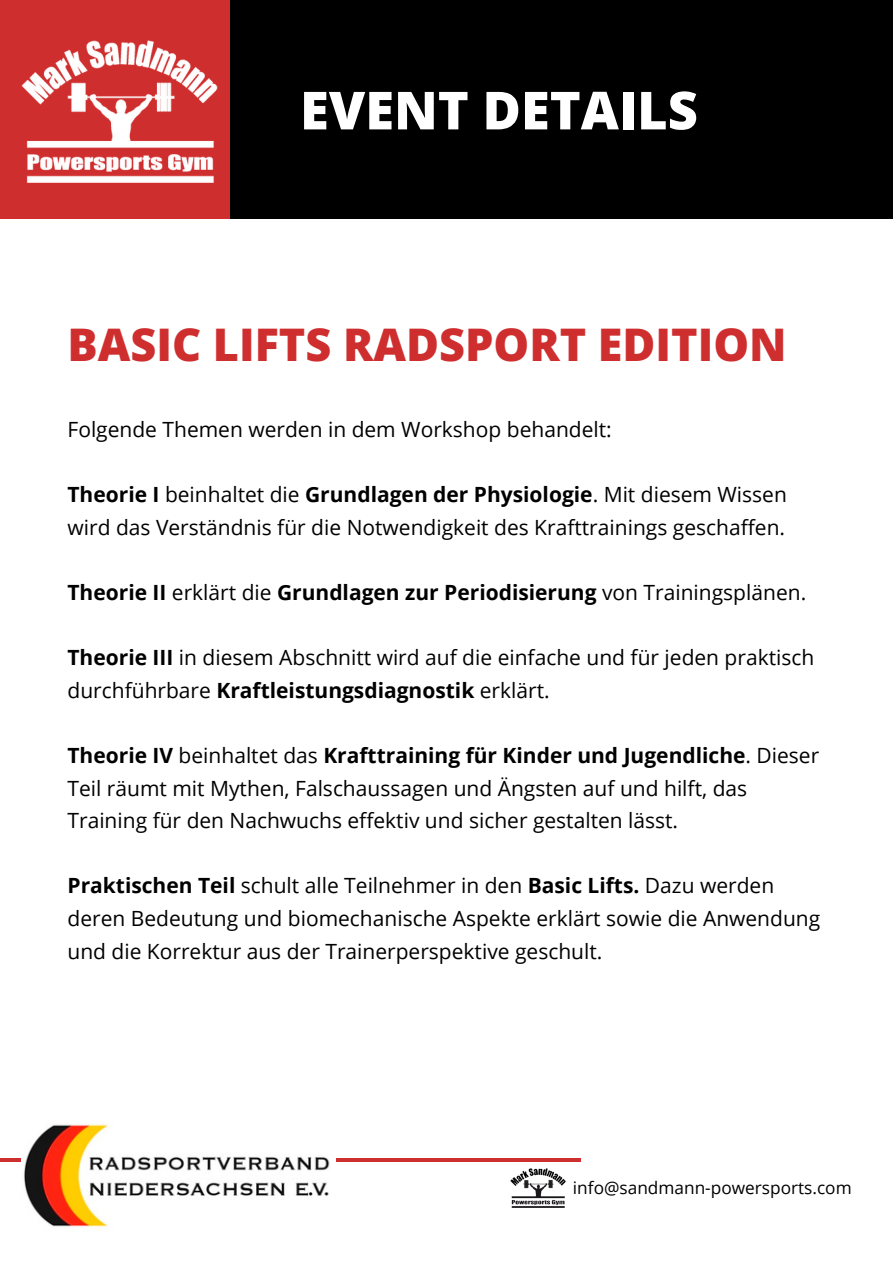
<style>
.page{position:relative;width:893px;height:1264px;background:#fff}
.page>*{position:absolute;margin:0;border:0;box-sizing:border-box;transform-origin:0 0}
.t1{font:800 52.5px "Open Sans";color:#fff}
.t2{font:800 45px "Open Sans";color:#cf2e2e}
.t3{font:21px/32.5px "Open Sans";color:#000}
.t4{font:700 21px "Open Sans";color:#000}
.t5{font:17.25px "Open Sans";color:#000}
.s1{font-weight:700}
.s2{font-weight:400}
</style>
<div class="page">
<div style="left:0;top:0;width:243px;height:219px;background:#cf2e2e"></div>
<div style="left:230px;top:0;width:662px;height:219px;background:#000"></div>
<svg style="left:0;top:1158px;width:581px;height:3px"></svg>
<img style="left:22px;top:40px;width:195px;height:143px">
<img style="left:510px;top:1168px;width:55px;height:39px">
<img style="left:22px;top:1124px;width:313px;height:104px">
<p class="t1" style="left:300px;top:73px;width:399px">EVENT DETAILS</p>
<p class="t2" style="left:67px;top:312px;width:720px">BASIC LIFTS RADSPORT EDITION</p>
<p class="t3" style="left:67px;top:412px;width:545px">Folgende Themen werden in dem Workshop behandelt:</p>
<p class="t3" style="left:67px;top:477px;width:720px"><span class="s1">Theorie I</span> beinhaltet die <span class="s1">Grundlagen der Physiologie</span>. Mit diesem Wissen wird das Verständnis für die Notwendigkeit des Krafttrainings geschaffen.</p>
<p class="t4" style="left:67px;top:577px;width:740px">Theorie II <span class="s2">erklärt die</span> Grundlagen zur Periodisierung <span class="s2">von Trainingsplänen.</span></p>
<p class="t3" style="left:67px;top:640px;width:748px"><span class="s1">Theorie III</span> in diesem Abschnitt wird auf die einfache und für jeden praktisch durchführbare <span class="s1">Kraftleistungsdiagnostik</span> erklärt.</p>
<p class="t3" style="left:67px;top:738px;width:753px"><span class="s1">Theorie IV</span> beinhaltet das <span class="s1">Krafttraining für Kinder und Jugendliche</span>. Dieser<br>Teil räumt mit Mythen, Falschaussagen und Ängsten auf und hilft, das<br>Training für den Nachwuchs effektiv und sicher gestalten lässt.</p>
<p class="t3" style="left:67px;top:868px;width:754px"><span class="s1">Praktischen Teil</span> schult alle Teilnehmer in den <span class="s1">Basic Lifts.</span> Dazu werden deren Bedeutung und biomechanische Aspekte erklärt sowie die Anwendung und die Korrektur aus der Trainerperspektive geschult.</p>
<p class="t5" style="left:573px;top:1175px;width:280px">info@sandmann-powersports.com</p>
</div>
